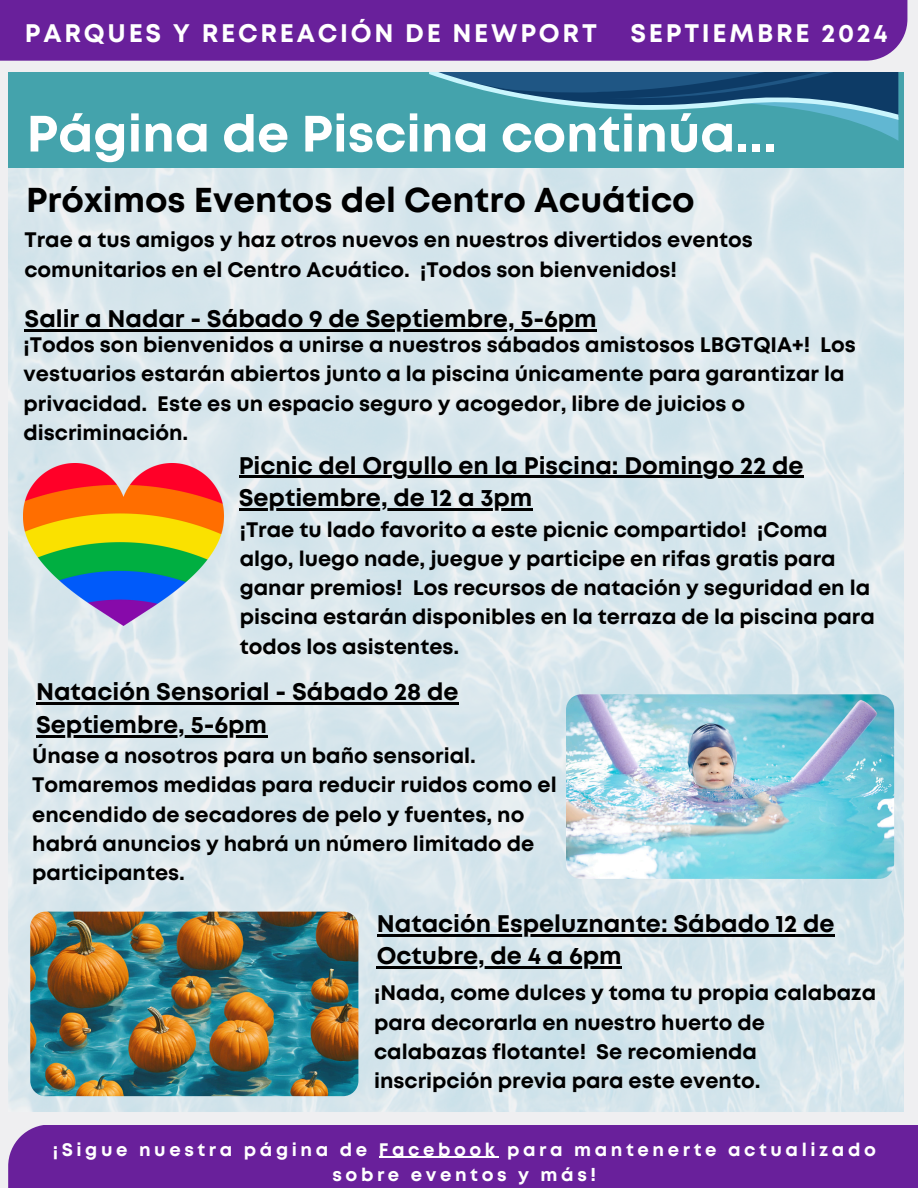
<style>
.page{position:relative;width:918px;height:1188px;background:#efeff1}
.page>*{position:absolute;margin:0;border:0;box-sizing:border-box;transform-origin:0 0}
.t1{font:700 51px "Mont";color:#fff}
.t2{font:700 34.5px "Mont";color:#000}
.t3{font:700 25.35px "Mont";letter-spacing:.11em;color:#fff}
.t4{font:700 24px/32.7px "Mont";color:#000}
.t5{font:700 21px/29.2px "Mont";color:#000}
.t6{font:700 18.15px/24.8px "Mont";letter-spacing:.2em;color:#fff;text-align:center}
</style>
<div class="page">
<div style="left:8px;top:1125px;width:910px;height:63px;background:#69209b"></div>
<div style="left:0;top:0;width:907px;height:61px;background:#69209b"></div>
<img style="left:9px;top:168px;width:895px;height:943px">
<div style="left:8px;top:72px;width:896px;height:96px;background:#44a3ac"></div>
<svg style="left:429px;top:72px;width:469px;height:68px"></svg>
<hr style="left:379px;top:1157px;width:120px;height:1px;background:#fff">
<hr style="left:24px;top:330px;width:573px;height:2px;background:#000">
<hr style="left:36px;top:702px;width:423px;height:3px;background:#000">
<hr style="left:36px;top:735px;width:231px;height:2px;background:#000">
<img style="left:566px;top:694px;width:328px;height:185px;border-radius:15px">
<img style="left:30px;top:912px;width:328px;height:184px;border-radius:15px">
<img style="left:24px;top:464px;width:200px;height:162px">
<hr style="left:239px;top:476px;width:565px;height:2px;background:#000">
<hr style="left:239px;top:508px;width:293px;height:3px;background:#000">
<hr style="left:377px;top:934px;width:458px;height:2px;background:#000">
<hr style="left:377px;top:967px;width:245px;height:2px;background:#000">
<h3 class="t3" style="left:25px;top:24px;width:573px">PARQUES Y RECREACIÓN DE NEWPORT</h3>
<p class="t3" style="left:630px;top:24px;width:259px">SEPTIEMBRE 2024</p>
<h1 class="t1" style="left:27px;top:115px;width:752px">Página de Piscina continúa...</h1>
<p class="t2" style="left:26px;top:187px;width:670px">Próximos Eventos del Centro Acuático</p>
<h4 class="t5" style="left:25px;top:227px;width:730px">Trae a tus amigos y haz otros nuevos en nuestros divertidos eventos comunitarios en el Centro Acuático. ¡Todos son bienvenidos!</h4>
<h2 class="t4" style="left:24px;top:304px;width:574px">Salir a Nadar - Sábado 9 de Septiembre, 5-6pm</h2>
<p class="t5" style="left:24px;top:332px;width:834px">¡Todos son bienvenidos a unirse a nuestros sábados amistosos LBGTQIA+! Los vestuarios estarán abiertos junto a la piscina únicamente para garantizar la privacidad. Este es un espacio seguro y acogedor, libre de juicios o discriminación.</p>
<p class="t4" style="left:239px;top:451px;width:566px">Picnic del Orgullo en la Piscina: Domingo 22 de</p>
<h4 class="t4" style="left:239px;top:483px;width:295px">Septiembre, de 12 a 3pm</h4>
<p class="t5" style="left:240px;top:516px;width:637px">¡Trae tu lado favorito a este picnic compartido! ¡Coma algo, luego nade, juegue y participe en rifas gratis para ganar premios! Los recursos de natación y seguridad en la piscina estarán disponibles en la terraza de la piscina para todos los asistentes.</p>
<h4 class="t4" style="left:36px;top:677px;width:424px">Natación Sensorial - Sábado 28 de</h4>
<h5 class="t4" style="left:36px;top:710px;width:233px">Septiembre, 5-6pm</h5>
<h5 class="t5" style="left:32px;top:743px;width:526px">Únase a nosotros para un baño sensorial.<br>Tomaremos medidas para reducir ruidos como el encendido de secadores de pelo y fuentes, no habrá anuncios y habrá un número limitado de participantes.</h5>
<p class="t4" style="left:377px;top:909px;width:459px">Natación Espeluznante: Sábado 12 de<br>Octubre, de 4 a 6pm</p>
<h5 class="t5" style="left:374px;top:980px;width:504px">¡Nada, come dulces y toma tu propia calabaza para decorarla en nuestro huerto de calabazas flotante! Se recomienda inscripción previa para este evento.</h5>
<h3 class="t6" style="left:53px;top:1138px;width:825px">¡Sigue nuestra página de Facebook para mantenerte actualizado sobre eventos y más!</h3>
</div>
